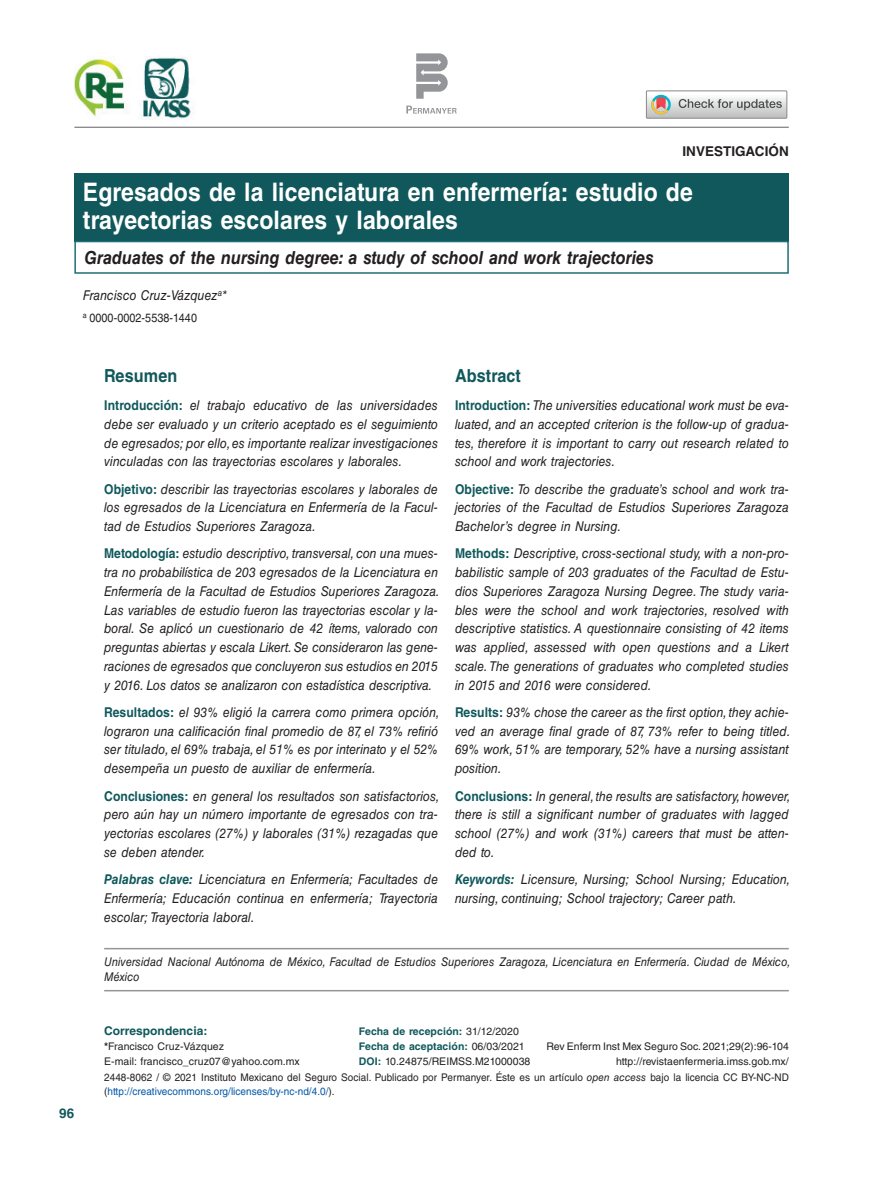
<style>
.page{position:relative;width:893px;height:1191px;background:#fff}
.page>*{position:absolute;margin:0;border:0;box-sizing:border-box;transform-origin:0 0}
.AT_Spanish{font:700 25.5px/28.5px "Helvetica LT Std";letter-spacing:.005em;color:#fff;scale:.9 1}
.AT_English{font:italic 700 18px "Helvetica LT Std";letter-spacing:.005em;color:#231f20;scale:.9 1}
.ABSH{font:700 18px "Helvetica LT Std";letter-spacing:.005em;color:#10585b;scale:.9 1}
.ABS{font:italic 13.5px/18.8px "Helvetica LT Std";color:#231f20;text-align:justify;scale:.9 1}
.KWD{font:italic 13.5px/18.8px "Helvetica LT Std";letter-spacing:.005em;color:#231f20;text-align:justify;scale:.9 1}
.AU{font:italic 13.5px "Helvetica LT Std";letter-spacing:.005em;color:#231f20;scale:.9 1}
.AH{font:700 13.5px "Helvetica LT Std";letter-spacing:.005em;color:#231f20}
.FOLIO{font:700 13.5px "Helvetica LT Std";color:#10585b}
.AFF{font:italic 12px/15px "Helvetica LT Std";letter-spacing:.005em;color:#231f20;scale:.9 1}
.ORCID{font:12px "Helvetica LT Std";letter-spacing:.005em;color:#231f20;scale:.9 1}
.ADD{font:700 12px "Helvetica LT Std";letter-spacing:.005em;color:#10585b}
.Http_MSG{font:10.5px/13.5px "Helvetica LT Std";letter-spacing:.005em;color:#231f20;scale:.95 1}
.Weblink{font:10.5px/15px "Helvetica LT Std";color:#231f20;text-align:right}
.ADD-2{font:10.5px/15px "Helvetica LT Std";letter-spacing:.005em;color:#231f20}
.HIS{font:700 10.5px "Helvetica LT Std";letter-spacing:.005em;color:#10585b}
.HIS-2{font:10.5px "Helvetica LT Std";letter-spacing:.005em;color:#231f20}
.s1{font-weight:700;font-style:normal;color:#10585b}
.s2{font-weight:700;color:#10585b}
.s3{font-weight:700}
.s4{font-weight:400;color:#231f20}
.s5{font-style:italic}
.s6{color:#0157a8}
</style>
<div class="page">
<svg style="left:416px;top:53px;width:32px;height:46px"></svg>
<svg style="left:406px;top:106px;width:51px;height:8px"></svg>
<div style="left:74px;top:174px;width:715px;height:68px;background:#10585b"></div>
<hr style="left:74px;top:127px;width:715px;height:1px;background:#636366">
<svg style="left:646px;top:91px;width:141px;height:27px"></svg>
<div style="left:74px;top:241px;width:715px;height:33px;border:2px solid #1e7074"></div>
<hr style="left:104px;top:948px;width:685px;height:1px;background:#939598">
<hr style="left:104px;top:990px;width:685px;height:1px;background:#939598">
<img style="left:74px;top:56px;width:120px;height:63px">
<p class="AH" style="left:682px;top:143px;width:108px">INVESTIGACIÓN</p>
<p class="AT_Spanish" style="left:83px;top:177px;width:679px">Egresados de la licenciatura en enfermería: estudio de trayectorias escolares y laborales</p>
<p class="AT_English" style="left:84px;top:246px;width:634px">Graduates of the nursing degree: a study of school and work trajectories</p>
<p class="AU" style="left:83px;top:288px;width:162px">Francisco Cruz-Vázquez<sup>a</sup>*</p>
<p class="ORCID" style="left:83px;top:311px;width:128px"><sup>a</sup> 0000-0002-5538-1440</p>
<p class="FOLIO" style="left:59px;top:1104px;width:17px">96</p>
<p class="ABSH" style="left:104px;top:364px;width:83px">Resumen</p>
<p class="ABS" style="left:104px;top:396px;width:373px"><span class="s1">Introducción:</span> el trabajo educativo de las universidades debe ser evaluado y un criterio aceptado es el seguimiento de egresados; por ello, es importante realizar investigaciones vinculadas con las trayectorias escolares y laborales.</p>
<p class="ABS" style="left:104px;top:479px;width:372px"><span class="s1">Objetivo:</span> describir las trayectorias escolares y laborales de los egresados de la Licenciatura en Enfermería de la Facul&shy;tad de Estudios Superiores Zaragoza.</p>
<p class="ABS" style="left:104px;top:544px;width:374px;text-align:left"><span class="s1">Metodología:</span> estudio descriptivo, transversal, con una mues&shy;tra no probabilística de 203 egresados de la Licenciatura en Enfermería de la Facultad de Estudios Superiores Zaragoza.<br>Las variables de estudio fueron las trayectorias escolar y la&shy;boral. Se aplicó un cuestionario de 42 ítems, valorado con preguntas abiertas y escala Likert. Se consideraron las gene&shy;raciones de egresados que concluyeron sus estudios en 2015 y 2016. Los datos se analizaron con estadística descriptiva.</p>
<p class="ABS" style="left:104px;top:703px;width:374px"><span class="s1">Resultados:</span> el 93% eligió la carrera como primera opción, lograron una calificación final promedio de 87, el 73% refirió ser titulado, el 69% trabaja, el 51% es por interinato y el 52% desempeña un puesto de auxiliar de enfermería.</p>
<p class="ABS" style="left:104px;top:786px;width:374px;text-align:left"><span class="s1">Conclusiones:</span> en general los resultados son satisfactorios, pero aún hay un número importante de egresados con tra&shy;yectorias escolares (27%) y laborales (31%) rezagadas que se deben atender.</p>
<p class="KWD" style="left:104px;top:870px;width:372px"><span class="s2">Palabras clave:</span> Licenciatura en Enfermería; Facultades de Enfermería; Educación continua en enfermería; Trayectoria escolar; Trayectoria laboral.</p>
<p class="ABSH" style="left:455px;top:364px;width:75px">Abstract</p>
<p class="ABS" style="left:455px;top:396px;width:372px"><span class="s1">Introduction:</span> The universities educational work must be eva&shy;luated, and an accepted criterion is the follow-up of gradua&shy;tes, therefore it is important to carry out research related to school and work trajectories.</p>
<p class="ABS" style="left:455px;top:479px;width:373px"><span class="s1">Objective:</span> To describe the graduate’s school and work tra&shy;jectories of the Facultad de Estudios Superiores Zaragoza Bachelor’s degree in Nursing.</p>
<p class="ABS" style="left:455px;top:544px;width:373px"><span class="s1">Methods:</span> Descriptive, cross-sectional study, with a non-pro&shy;babilistic sample of 203 graduates of the Facultad de Estu&shy;dios Superiores Zaragoza Nursing Degree. The study varia&shy;bles were the school and work trajectories, resolved with descriptive statistics. A questionnaire consisting of 42 items was applied, assessed with open questions and a Likert scale. The generations of graduates who completed studies in 2015 and 2016 were considered.</p>
<p class="ABS" style="left:455px;top:703px;width:374px"><span class="s1">Results:</span> 93% chose the career as the first option, they achie&shy;ved an average final grade of 87, 73% refer to being titled.<br>69% work, 51% are temporary, 52% have a nursing assistant position.</p>
<p class="ABS" style="left:455px;top:786px;width:374px"><span class="s1">Conclusions:</span> In general, the results are satisfactory, however, there is still a significant number of graduates with lagged school (27%) and work (31%) careers that must be atten&shy;ded to.</p>
<p class="KWD" style="left:455px;top:870px;width:374px"><span class="s2">Keywords:</span> Licensure, Nursing; School Nursing; Education, nursing, continuing; School trajectory; Career path.</p>
<p class="AFF" style="left:104px;top:954px;width:764px">Universidad Nacional Autónoma de México, Facultad de Estudios Superiores Zaragoza, Licenciatura en Enfermería. Ciudad de México,<br>México</p>
<p class="ADD" style="left:104px;top:1023px;width:105px">Correspondencia:</p>
<p class="ADD-2" style="left:104px;top:1038px;width:197px"><span class="s3">*</span>Francisco Cruz-Vázquez<br>E-mail: francisco_cruz07@yahoo.com.mx</p>
<p class="Weblink" style="left:546px;top:1038px;width:244px">Rev Enferm Inst Mex Seguro Soc. 2021;29(2):96-104 http://revistaenfermeria.imss.gob.mx/</p>
<p class="HIS" style="left:359px;top:1025px;width:161px">Fecha de recepción: <span class="s4">31/12/2020</span></p>
<p class="HIS" style="left:359px;top:1040px;width:167px">Fecha de aceptación: <span class="s4">06/03/2021</span></p>
<p class="HIS-2" style="left:359px;top:1055px;width:173px"><span class="s2">DOI:</span> 10.24875/REIMSS.M21000038</p>
<p class="Http_MSG" style="left:104px;top:1071px;width:722px">2448-8062 / © 2021 Instituto Mexicano del Seguro Social. Publicado por Permanyer. Éste es un artículo <span class="s5">open access</span> bajo la licencia CC BY-NC-ND (<span class="s6">http://creativecommons.org/licenses/by-nc-nd/4.0/</span>).</p>
</div>
